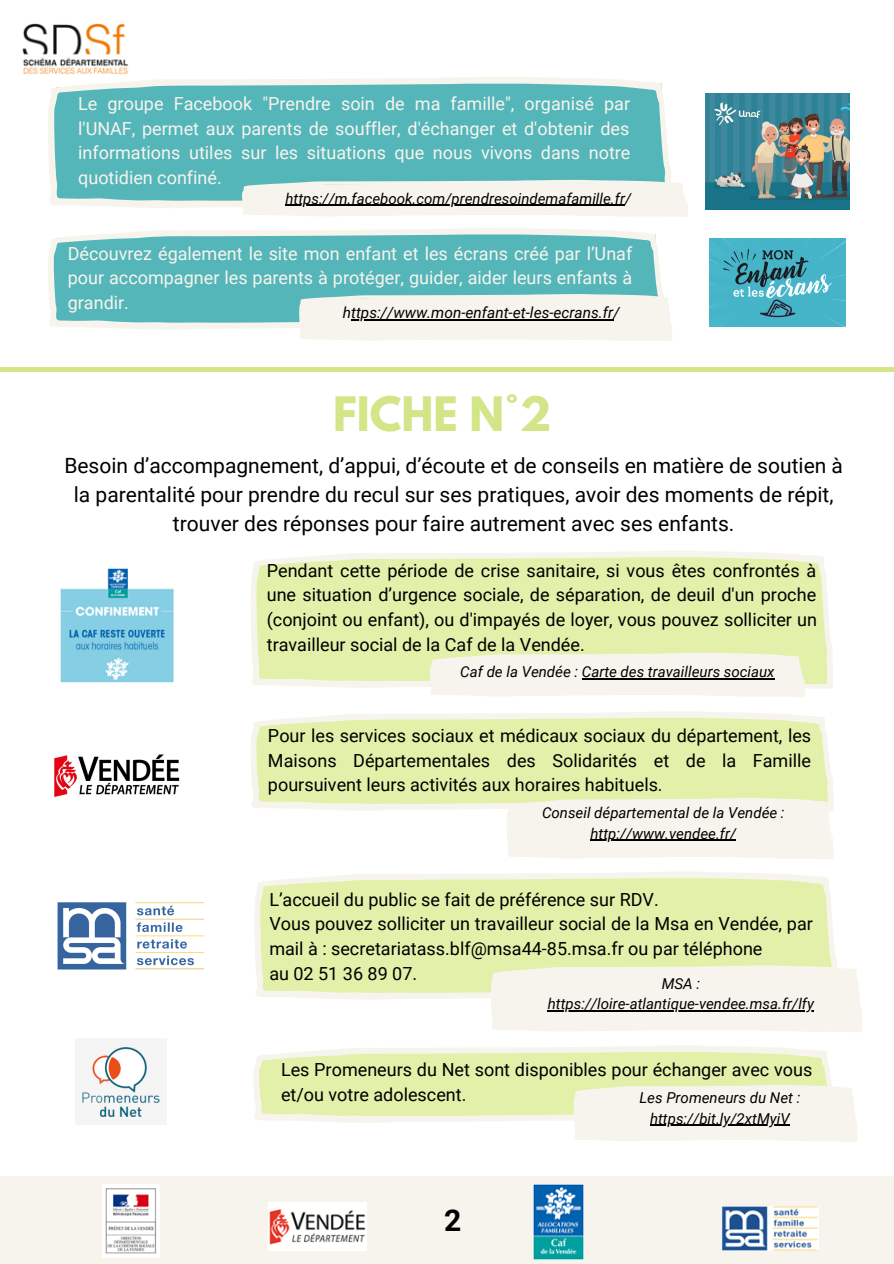
<style>
.page{position:relative;width:894px;height:1264px;background:#fff}
.page>*{position:absolute;margin:0;border:0;box-sizing:border-box;transform-origin:0 0}
.t1{font:700 42px "League Spartan";color:#d2e587}
.t2{font:700 30px "Roboto";color:#000}
.t3{font:21px/29.2px "Roboto";color:#000;text-align:center}
.t4{font:18px/24.8px "Roboto";color:#000;text-align:justify}
.t5{font:18px/24.8px "Roboto";color:#f7f4ed;text-align:justify}
.t6{font:italic 15.45px "Roboto";color:#000}
.t7{font:italic 15px/20.2px "Roboto";color:#000;text-align:center}
</style>
<div class="page">
<svg style="left:48px;top:228px;width:615px;height:102px;background:#70c0c3"></svg>
<svg style="left:251px;top:551px;width:582px;height:138px;background:#e4f0b2"></svg>
<div style="left:0;top:367px;width:893px;height:5px;background:#d2e587"></div>
<svg style="left:429px;top:652px;width:376px;height:45px;background:#f2f1e6"></svg>
<svg style="left:251px;top:711px;width:582px;height:100px;background:#e5f1b4"></svg>
<svg style="left:298px;top:294px;width:374px;height:47px;background:#eeeee8"></svg>
<img style="left:709px;top:238px;width:135px;height:88px">
<img style="left:54px;top:754px;width:126px;height:43px">
<img style="left:60px;top:568px;width:114px;height:115px">
<svg style="left:48px;top:77px;width:623px;height:131px;background:#69bec1"></svg>
<img style="left:705px;top:94px;width:144px;height:116px">
<div style="left:0;top:1176px;width:893px;height:87px;background:#f7f4ed"></div>
<img style="left:102px;top:1184px;width:57px;height:72px">
<img style="left:268px;top:1202px;width:98px;height:48px">
<img style="left:533px;top:1184px;width:50px;height:75px">
<img style="left:721px;top:1206px;width:96px;height:44px">
<svg style="left:241px;top:180px;width:447px;height:37px;background:#ecede7"></svg>
<img style="left:22px;top:23px;width:106px;height:51px">
<svg style="left:506px;top:797px;width:327px;height:62px;background:#f6f4ea"></svg>
<svg style="left:255px;top:872px;width:582px;height:128px;background:#e4f0b2"></svg>
<svg style="left:490px;top:965px;width:372px;height:67px;background:#f3f1e8"></svg>
<svg style="left:253px;top:1045px;width:551px;height:74px"></svg>
<svg style="left:256px;top:1050px;width:601px;height:91px;background:#ecf2cc"></svg>
<img style="left:82px;top:1047px;width:78px;height:70px">
<img style="left:57px;top:902px;width:148px;height:68px">
<hr style="left:581px;top:678px;width:193px;height:1px;background:#000">
<hr style="left:351px;top:319px;width:262px;height:1px;background:#000">
<hr style="left:285px;top:205px;width:339px;height:1px;background:#000">
<hr style="left:590px;top:839px;width:146px;height:2px;background:#000">
<hr style="left:547px;top:1010px;width:266px;height:1px;background:#000">
<hr style="left:649px;top:1124px;width:140px;height:1px;background:#000">
<p class="t5" style="left:78px;top:91px;width:553px">Le groupe Facebook "Prendre soin de ma famille", organisé par l'UNAF, permet aux parents de souffler, d'échanger et d'obtenir des informations utiles sur les situations que nous vivons dans notre quotidien confiné.</p>
<p class="t7" style="left:285px;top:188px;width:347px">https://m.facebook.com/prendresoindemafamille.fr/</p>
<p class="t5" style="left:68px;top:241px;width:566px">Découvrez également le site mon enfant et les écrans créé par l’Unaf pour accompagner les parents à protéger, guider, aider leurs enfants à grandir.</p>
<p class="t6" style="left:343px;top:304px;width:278px">https://www.mon-enfant-et-les-ecrans.fr/</p>
<h1 class="t1" style="left:333px;top:393px;width:220px">FICHE N°2</h1>
<p class="t3" style="left:64px;top:451px;width:779px">Besoin d’accompagnement, d’appui, d’écoute et de conseils en matière de soutien à la parentalité pour prendre du recul sur ses pratiques, avoir des moments de répit, trouver des réponses pour faire autrement avec ses enfants.</p>
<p class="t4" style="left:267px;top:558px;width:551px">Pendant cette période de crise sanitaire, si vous êtes confrontés à une situation d’urgence sociale, de séparation, de deuil d'un proche (conjoint ou enfant), ou d'impayés de loyer, vous pouvez solliciter un travailleur social de la Caf de la Vendée.</p>
<p class="t7" style="left:460px;top:662px;width:316px">Caf de la Vendée : Carte des travailleurs sociaux</p>
<p class="t4" style="left:268px;top:723px;width:544px">Pour les services sociaux et médicaux sociaux du département, les Maisons Départementales des Solidarités et de la Famille poursuivent leurs activités aux horaires habituels.</p>
<p class="t7" style="left:542px;top:803px;width:244px">Conseil départemental de la Vendée : http://www.vendee.fr/</p>
<p class="t4" style="left:269px;top:887px;width:545px;text-align:left">L’accueil du public se fait de préférence sur RDV.<br>Vous pouvez solliciter un travailleur social de la Msa en Vendée, par mail à : secretariatass.blf@msa44-85.msa.fr ou par téléphone<br>au 02 51 36 89 07.</p>
<p class="t7" style="left:547px;top:973px;width:267px">MSA : https://loire-atlantique-vendee.msa.fr/lfy</p>
<p class="t4" style="left:281px;top:1057px;width:532px">Les Promeneurs du Net sont disponibles pour échanger avec vous et/ou votre adolescent.</p>
<p class="t7" style="left:639px;top:1087px;width:162px">Les Promeneurs du Net : https://bit.ly/2xtMyiV</p>
<h2 class="t2" style="left:444px;top:1202px;width:19px">2</h2>
</div>
